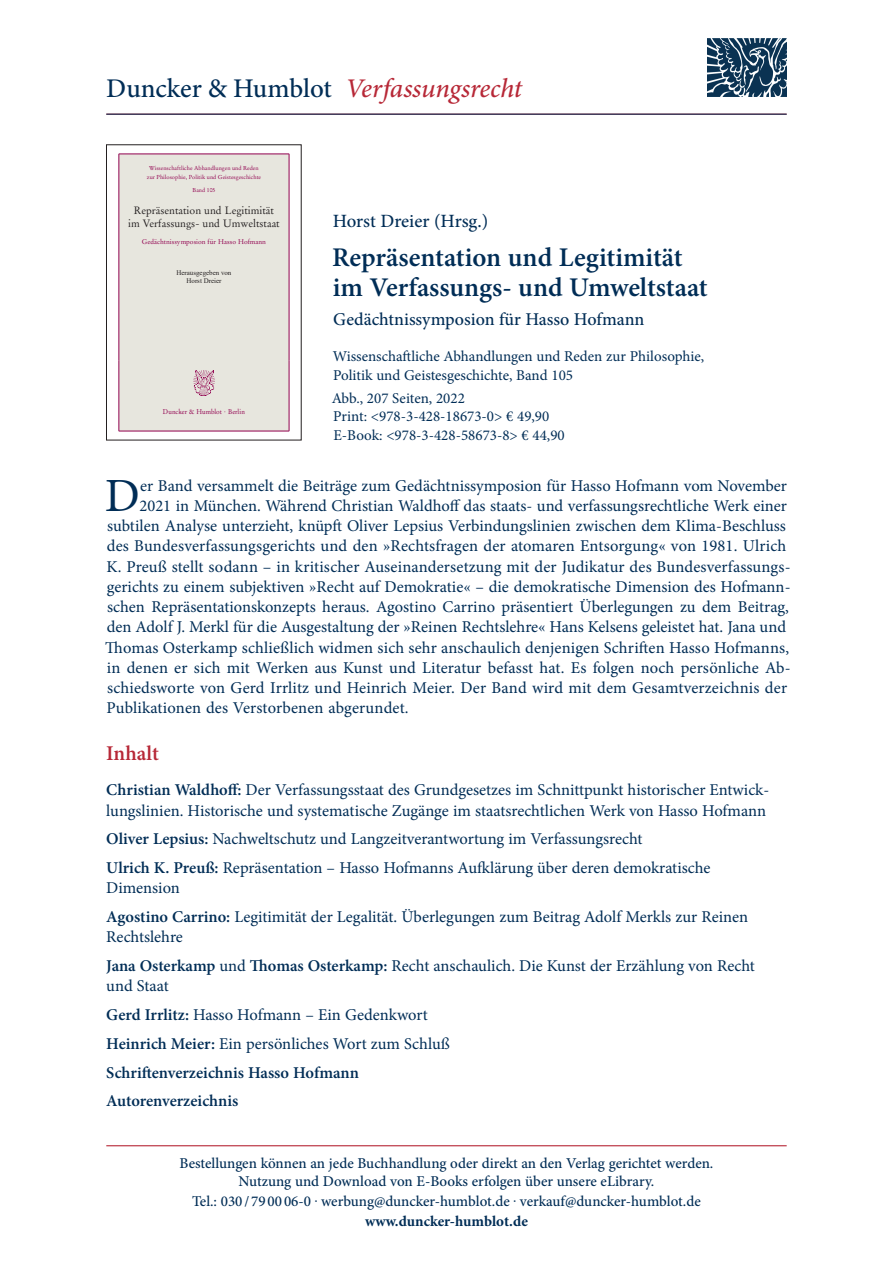
<style>
.page{position:relative;width:893px;height:1263px;background:#fff}
.page>*{position:absolute;margin:0;border:0;box-sizing:border-box;transform-origin:0 0}
.t1{font:47.7px "Minion Pro";color:#002d56}
.t2{font:600 27px/30px "Minion Pro";color:#002d56}
.t3{font:italic 500 27px "Minion Pro";letter-spacing:-.01em;color:#b72837}
.t4{font:600 21px "Minion Pro";color:#b72837}
.t5{font:500 18.75px "Minion Pro";letter-spacing:-.005em;color:#002d56}
.t6{font:500 18px "Minion Pro";color:#002d56}
.t7{font:16.5px/28.8px "Minion Pro";color:#002d56}
.t8{font:600 16.5px/28.8px "Minion Pro";letter-spacing:-.005em;color:#002d56}
.t9{font:500 15px/18px "Minion Pro";color:#002d56;text-align:center}
.t10{font:15px/18.8px "Minion Pro";color:#002d56}
.t11{font:700 15px "Minion Pro";color:#002d56}
.t12{font:10.65px/12.9px "Stempel Garamond";color:#231f20;text-align:center}
.t13{font:6.9px "Stempel Garamond";color:#91014f}
.t14{font:6.9px/8.4px "Times New Roman";color:#231f20;text-align:center}
.t15{font:6.9px "Stempel Garamond";color:#91014f;scale:.92 1}
.t16{font:5.7px/8.7px "Stempel Garamond";letter-spacing:.005em;color:#91014f;text-align:center}
.s1{font-style:normal;color:#002d56}
.s2{font-weight:600}
.s3{font-weight:400}
</style>
<div class="page">
<hr style="left:106px;top:1145px;width:681px;height:1px;background:#b72837">
<div style="left:120px;top:155px;width:169px;height:276px;background:#e7e6de"></div>
<hr style="left:119px;top:154px;width:170px;height:1px;background:#91014f">
<hr style="left:119px;top:154px;width:1px;height:207px;background:#91014f">
<hr style="left:289px;top:154px;width:1px;height:207px;background:#91014f">
<hr style="left:119px;top:361px;width:1px;height:70px;background:#91014f">
<hr style="left:289px;top:361px;width:1px;height:70px;background:#91014f">
<hr style="left:119px;top:431px;width:170px;height:1px;background:#91014f">
<svg style="left:193px;top:370px;width:22px;height:26px"></svg>
<div style="left:106px;top:145px;width:195px;height:295px;border:1px solid #231f20"></div>
<img style="left:707px;top:38px;width:79px;height:59px">
<hr style="left:106px;top:114px;width:681px;height:1px;background:#002d56">
<h2 class="t3" style="left:106px;top:70px;width:417px"><span class="s1">Duncker &amp; Humblot</span> Verfassungsrecht</h2>
<p class="t16" style="left:147px;top:164px;width:116px">Wissenschaftliche Abhandlungen und Reden zur Philosophie, Politik und Geistesgeschichte</p>
<p class="t16" style="left:193px;top:186px;width:24px">Band 105</p>
<p class="t12" style="left:128px;top:204px;width:153px">Repräsentation und Legitimität im Verfassungs- und Umweltstaat</p>
<p class="t13" style="left:142px;top:237px;width:126px">Gedächtnissymposion für Hasso Hofmann</p>
<p class="t14" style="left:176px;top:268px;width:56px">Herausgegeben von<br>Horst Dreier</p>
<p class="t15" style="left:163px;top:408px;width:91px">Duncker &amp; Humblot · Berlin</p>
<p class="t5" style="left:333px;top:209px;width:157px">Horst Dreier (Hrsg.)</p>
<h2 class="t2" style="left:332px;top:242px;width:377px">Repräsentation und Legitimität im Verfassungs- und Umweltstaat</h2>
<p class="t6" style="left:333px;top:307px;width:313px">Gedächtnissymposion für Hasso Hofmann</p>
<p class="t10" style="left:333px;top:347px;width:373px">Wissenschaftliche Abhandlungen und Reden zur Philosophie,<br>Politik und Geistesgeschichte, Band 105</p>
<p class="t10" style="left:332px;top:389px;width:235px">Abb., 207 Seiten, 2022<br>Print: &lt;978-3-428-18673-0&gt; € 49,90<br>E-Book: &lt;978-3-428-58673-8&gt; € 44,90</p>
<h1 class="t1" style="left:105px;top:464px;width:37px">D</h1>
<p class="t7" style="left:140px;top:471px;width:648px">er Band versammelt die Beiträge zum Gedächtnissymposion für Hasso Hofmann vom November</p>
<p class="t7" style="left:140px;top:491px;width:649px">2021 in München. Während Christian Waldhoff das staats- und verfassungsrechtliche Werk einer</p>
<p class="t7" style="left:107px;top:511px;width:680px">subtilen Analyse unterzieht, knüpft Oliver Lepsius Verbindungslinien zwischen dem Klima-Beschluss</p>
<p class="t7" style="left:107px;top:532px;width:681px">des Bundesverfassungsgerichts und den »Rechtsfragen der atomaren Entsorgung« von 1981. Ulrich</p>
<p class="t7" style="left:106px;top:552px;width:686px">K. Preuß stellt sodann – in kritischer Auseinandersetzung mit der Judikatur des Bundesverfassungs-</p>
<p class="t7" style="left:107px;top:572px;width:685px">gerichts zu einem subjektiven »Recht auf Demokratie« – die demokratische Dimension des Hofmann-</p>
<p class="t7" style="left:107px;top:592px;width:683px">schen Repräsentationskonzepts heraus. Agostino Carrino präsentiert Überlegungen zu dem Beitrag,</p>
<p class="t7" style="left:107px;top:613px;width:681px">den Adolf J. Merkl für die Ausgestaltung der »Reinen Rechtslehre« Hans Kelsens geleistet hat. Jana und</p>
<p class="t7" style="left:105px;top:633px;width:685px">Thomas Osterkamp schließlich widmen sich sehr anschaulich denjenigen Schriften Hasso Hofmanns,</p>
<p class="t7" style="left:107px;top:653px;width:685px">in denen er sich mit Werken aus Kunst und Literatur befasst hat. Es folgen noch persönliche Ab-</p>
<p class="t7" style="left:107px;top:673px;width:682px">schiedsworte von Gerd Irrlitz und Heinrich Meier. Der Band wird mit dem Gesamtverzeichnis der</p>
<p class="t7" style="left:106px;top:694px;width:304px">Publikationen des Verstorbenen abgerundet.</p>
<p class="t4" style="left:106px;top:739px;width:54px">Inhalt</p>
<p class="t7" style="left:106px;top:780px;width:664px;line-height:20.2px"><span class="s2">Christian Waldhoff:</span> Der Verfassungsstaat des Grundgesetzes im Schnittpunkt historischer Entwick&shy;lungslinien. Historische und systematische Zugänge im staatsrechtlichen Werk von Hasso Hofmann</p>
<p class="t7" style="left:106px;top:825px;width:606px"><span class="s2">Oliver Lepsius:</span> Nachweltschutz und Langzeitverantwortung im Verfassungsrecht<br><span class="s2">Ulrich K. Preuß:</span> Repräsentation – Hasso Hofmanns Aufklärung über deren demokratische</p>
<p class="t7" style="left:106px;top:874px;width:643px">Dimension<br><span class="s2">Agostino Carrino:</span> Legitimität der Legalität. Überlegungen zum Beitrag Adolf Merkls zur Reinen</p>
<p class="t7" style="left:106px;top:923px;width:650px">Rechtslehre<br><span class="s2">Jana Osterkamp</span> und <span class="s2">Thomas Osterkamp:</span> Recht anschaulich. Die Kunst der Erzählung von Recht</p>
<p class="t8" style="left:106px;top:971px;width:345px"><span class="s3">und Staat<br></span>Gerd Irrlitz: <span class="s3">Hasso Hofmann – Ein Gedenkwort<br></span>Heinrich Meier: <span class="s3">Ein persönliches Wort zum Schluß<br></span>Schriftenverzeichnis Hasso Hofmann<br>Autorenverzeichnis</p>
<p class="t9" style="left:179px;top:1154px;width:535px">Bestellungen können an jede Buchhandlung oder direkt an den Verlag gerichtet werden.<br>Nutzung und Download von E-Books erfolgen über unsere eLibrary.</p>
<p class="t9" style="left:192px;top:1192px;width:510px">Tel.: 030 / 79 00 06-0 . werbung@duncker-humblot.de . verkauf@duncker-humblot.de</p>
<p class="t11" style="left:365px;top:1210px;width:164px">www.duncker-humblot.de</p>
</div>
